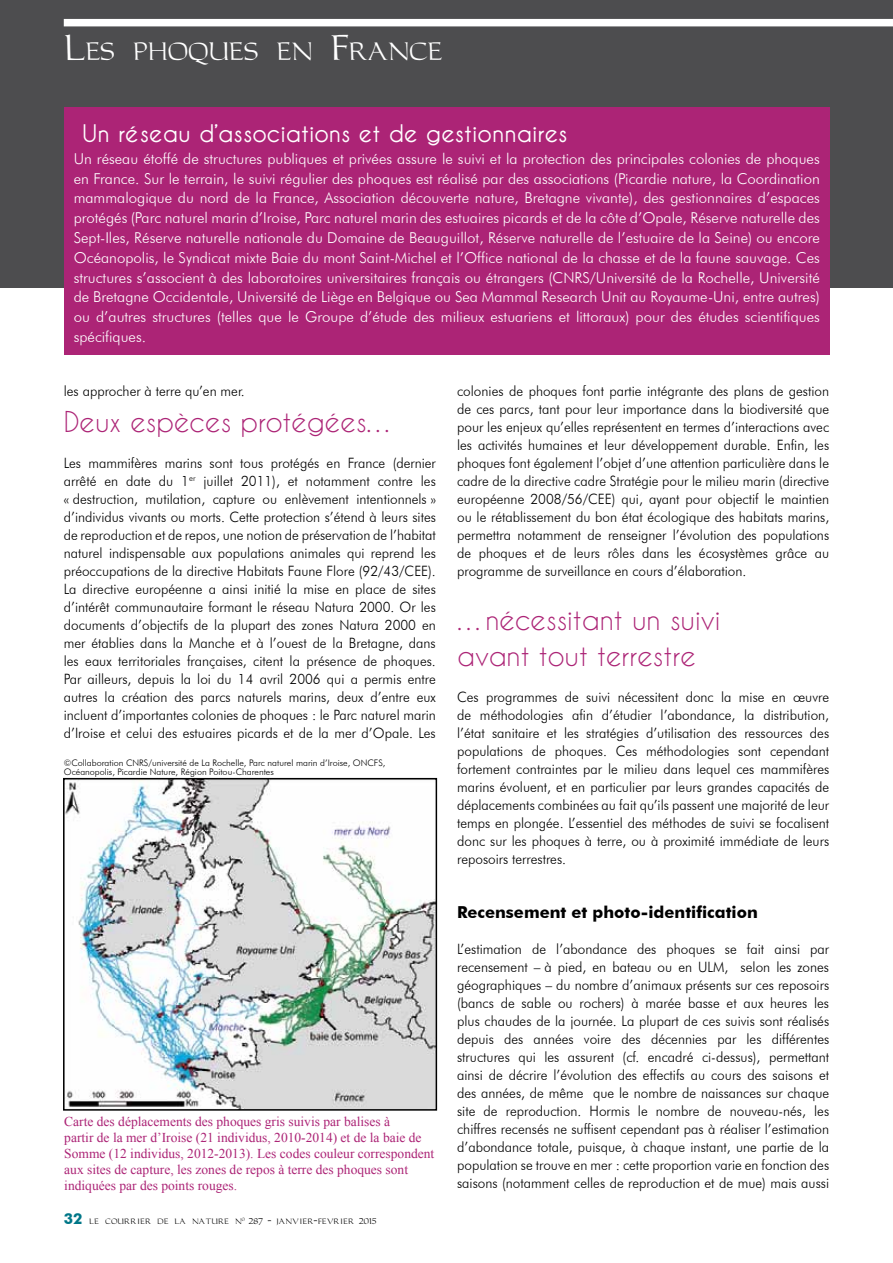
<style>
.page{position:relative;width:893px;height:1263px;background:#fff}
.page>*{position:absolute;margin:0;border:0;box-sizing:border-box;transform-origin:0 0}
.t1{font:39px "Carolus Roman Font";letter-spacing:-.025em;color:#fff}
.t2{font:27px/36px "Caviar Dreams";color:#ac2476}
.t3{font:700 24px "Caviar Dreams";color:#fff}
.t4{font:700 16.5px "Futura BT";color:#000}
.t5{font:300 15px/19.8px "Futura BT";color:#fff;text-align:justify}
.t6{font:300 14.25px/18px "Futura BT";color:#000;text-align:justify;scale:.95 1}
.t7{font:13.5px/16.2px "Times New Roman";color:#ac2476}
.t8{font:12px "Carolus Roman Font";color:#000}
.t9{font:300 9px/9px "Futura BT";color:#000}
.s1{font-family:"Futura BT";font-weight:700;font-size:15px;color:#078}
.s2{font-size:9px}
</style>
<div class="page">
<div style="left:0;top:0;width:893px;height:288px;background:#4d4d4f"></div>
<div style="left:64px;top:19px;width:829px;height:7px;background:#fff"></div>
<div style="left:64px;top:108px;width:765px;height:247px;background:#ac2476"></div>
<img style="left:66px;top:781px;width:368px;height:327px">
<div style="left:63px;top:778px;width:374px;height:333px;border:2px solid #000"></div>
<h1 class="t1" style="left:64px;top:31px;width:380px">Les phoques en France</h1>
<h3 class="t3" style="left:82px;top:120px;width:487px">Un réseau d’associations et de gestionnaires</h3>
<p class="t5" style="left:74px;top:148px;width:748px">Un réseau étoffé de structures publiques et privées assure le suivi et la protection des principales colonies de phoques en France. Sur le terrain, le suivi régulier des phoques est réalisé par des associations (Picardie nature, la Coordination mammalogique du nord de la France, Association découverte nature, Bretagne vivante), des gestionnaires d’espaces protégés (Parc naturel marin d’Iroise, Parc naturel marin des estuaires picards et de la côte d’Opale, Réserve naturelle des Sept-Iles, Réserve naturelle nationale du Domaine de Beauguillot, Réserve naturelle de l’estuaire de la Seine) ou encore Océanopolis, le Syndicat mixte Baie du mont Saint-Michel et l’Office national de la chasse et de la faune sauvage. Ces structures s’associent à des laboratoires universitaires français ou étrangers (CNRS/Université de la Rochelle, Université de Bretagne Occidentale, Université de Liège en Belgique ou Sea Mammal Research Unit au Royaume-Uni, entre autres) ou d’autres structures (telles que le Groupe d’étude des milieux estuariens et littoraux) pour des études scientifiques spécifiques.</p>
<p class="t6" style="left:64px;top:382px;width:192px">les approcher à terre qu’en mer.</p>
<h2 class="t2" style="left:64px;top:403px;width:333px">Deux espèces protégées…</h2>
<p class="t6" style="left:64px;top:454px;width:393px">Les mammifères marins sont tous protégés en France (dernier arrêté en date du 1<sup>er</sup> juillet 2011), et notamment contre les « destruction, mutilation, capture ou enlèvement intentionnels » d’individus vivants ou morts. Cette protection s’étend à leurs sites de reproduction et de repos, une notion de préservation de l’habitat naturel indispensable aux populations animales qui reprend les préoccupations de la directive Habitats Faune Flore (92/43/CEE).<br>La directive européenne a ainsi initié la mise en place de sites d’intérêt communautaire formant le réseau Natura 2000. Or les documents d’objectifs de la plupart des zones Natura 2000 en mer établies dans la Manche et à l’ouest de la Bretagne, dans les eaux territoriales françaises, citent la présence de phoques.<br>Par ailleurs, depuis la loi du 14 avril 2006 qui a permis entre autres la création des parcs naturels marins, deux d’entre eux incluent d’importantes colonies de phoques : le Parc naturel marin d’Iroise et celui des estuaires picards et de la mer d’Opale. Les</p>
<p class="t9" style="left:64px;top:758px;width:323px">©Collaboration CNRS/université de La Rochelle, Parc naturel marin d’Iroise, ONCFS,<br>Océanopolis, Picardie Nature, Région Poitou-Charentes</p>
<p class="t7" style="left:64px;top:1113px;width:372px">Carte des déplacements des phoques gris suivis par balises à<br>partir de la mer d’Iroise (21 individus, 2010-2014) et de la baie de Somme (12 individus, 2012-2013). Les codes couleur correspondent aux sites de capture, les zones de repos à terre des phoques sont indiquées par des points rouges.</p>
<p class="t8" style="left:64px;top:1215px;width:314px"><span class="s1">32</span> le courrier de la nature n<sup>0</sup> <span class="s2">287</span> - janvier-fevrier <span class="s2">2015’</span></p>
<p class="t6" style="left:457px;top:382px;width:393px">colonies de phoques font partie intégrante des plans de gestion de ces parcs, tant pour leur importance dans la biodiversité que pour les enjeux qu’elles représentent en termes d’interactions avec les activités humaines et leur développement durable. Enfin, les phoques font également l’objet d’une attention particulière dans le cadre de la directive cadre Stratégie pour le milieu marin (directive européenne 2008/56/CEE) qui, ayant pour objectif le maintien ou le rétablissement du bon état écologique des habitats marins, permettra notamment de renseigner l’évolution des populations de phoques et de leurs rôles dans les écosystèmes grâce au programme de surveillance en cours d’élaboration.</p>
<h2 class="t2" style="left:457px;top:601px;width:265px">…nécessitant un suivi avant tout terrestre</h2>
<p class="t6" style="left:457px;top:688px;width:393px">Ces programmes de suivi nécessitent donc la mise en œuvre de méthodologies afin d’étudier l’abondance, la distribution, l’état sanitaire et les stratégies d’utilisation des ressources des populations de phoques. Ces méthodologies sont cependant fortement contraintes par le milieu dans lequel ces mammifères marins évoluent, et en particulier par leurs grandes capacités de déplacements combinées au fait qu’ils passent une majorité de leur temps en plongée. L’essentiel des méthodes de suivi se focalisent donc sur les phoques à terre, ou à proximité immédiate de leurs reposoirs terrestres.</p>
<p class="t4" style="left:457px;top:902px;width:302px">Recensement et photo-identification</p>
<p class="t6" style="left:457px;top:940px;width:393px">L’estimation de l’abondance des phoques se fait ainsi par recensement – à pied, en bateau ou en ULM, selon les zones géographiques – du nombre d’animaux présents sur ces reposoirs (bancs de sable ou rochers) à marée basse et aux heures les plus chaudes de la journée. La plupart de ces suivis sont réalisés depuis des années voire des décennies par les différentes structures qui les assurent (cf. encadré ci-dessus), permettant ainsi de décrire l’évolution des effectifs au cours des saisons et des années, de même que le nombre de naissances sur chaque site de reproduction. Hormis le nombre de nouveau-nés, les chiffres recensés ne suffisent cependant pas à réaliser l’estimation d’abondance totale, puisque, à chaque instant, une partie de la population se trouve en mer : cette proportion varie en fonction des saisons (notamment celles de reproduction et de mue) mais aussi</p>
</div>
